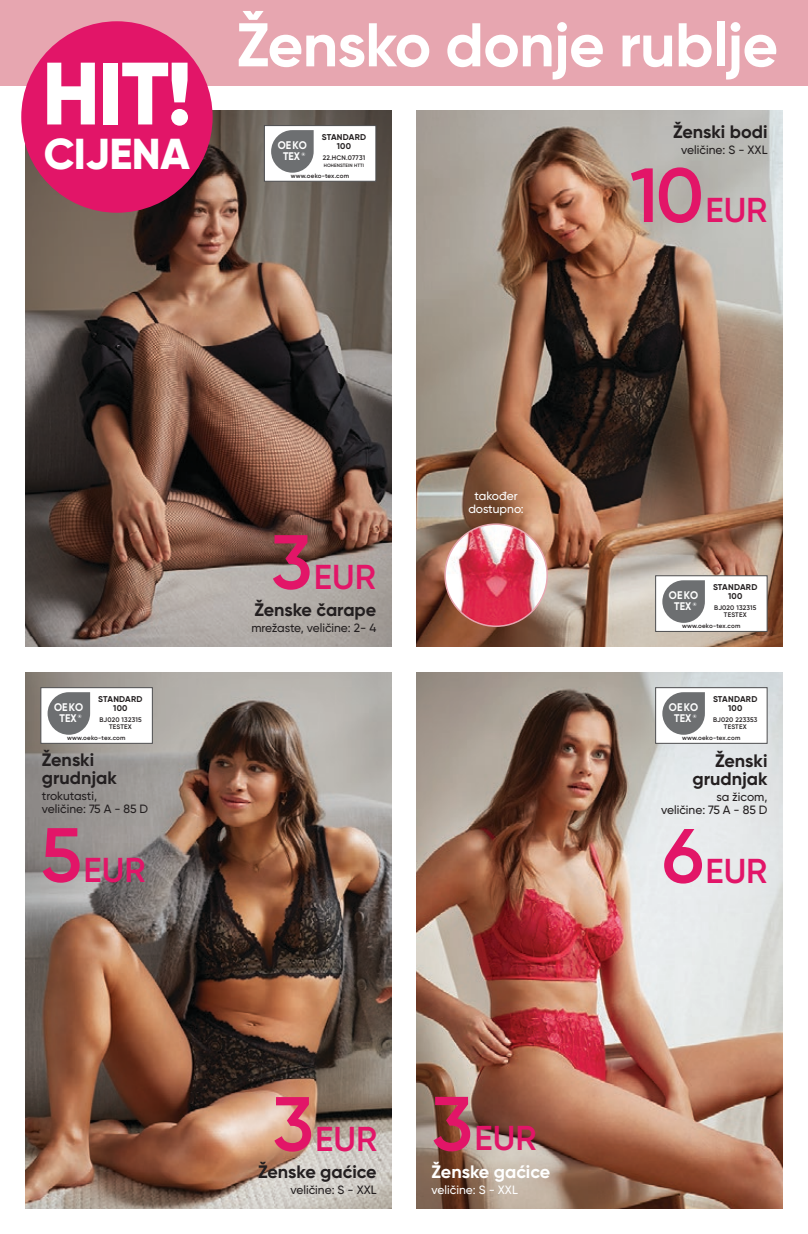
<style>
.page{position:relative;width:808px;height:1234px;background:#fff}
.page>*{position:absolute;margin:0;border:0;box-sizing:border-box;transform-origin:0 0}
.t1{font:800 88.2px "Gilroy";color:#fff}
.t2{font:700 61.5px "Gilroy";letter-spacing:-.01em;color:#fff}
.t3{font:800 43.2px "Gilroy";letter-spacing:-.01em;color:#fff}
.t4{font:600 34.5px "Gilroy";color:#e21568}
.t5{font:700 18px/18px "Gilroy";color:#231f20}
.t6{font:700 18px "Gilroy";color:#fff}
.t7{font:500 12px/13.5px "Gilroy";color:#231f20}
.t8{font:500 12px/13.5px "Gilroy";color:#fff;text-align:center}
.t9{font:700 11.1px/10.9px "Gilroy";color:#fff;text-align:center;scale:.92 1}
.t10{font:700 8.4px/8.7px "Gilroy";letter-spacing:.03em;color:#231f20;text-align:center}
.t11{font:600 6.6px/6.6px "Gilroy";letter-spacing:.025em;color:#231f20;text-align:center}
.t12{font:600 6.3px "Gilroy";letter-spacing:.03em;color:#231f20}
.t13{font:700 4.95px "Gilroy";color:#fff}
.t14{font:600 4.8px "Gilroy";letter-spacing:.03em;color:#231f20}
.s1{font-size:76.5px}
</style>
<div class="page">
<div style="left:0;top:0;width:808px;height:85px;background:#e7a6b0"></div>
<img style="left:417px;top:111px;width:365px;height:535px">
<img style="left:26px;top:111px;width:365px;height:535px">
<img style="left:417px;top:672px;width:365px;height:536px">
<img style="left:26px;top:672px;width:365px;height:536px">
<div style="left:21px;top:21px;width:192px;height:192px;background:#e21568;border-radius:50%"></div>
<img style="left:445px;top:524px;width:102px;height:102px;border-radius:51px">
<div style="left:444px;top:523px;width:104px;height:104px;border:2px solid #e7a6b0;border-radius:50%"></div>
<div style="left:264px;top:125px;width:112px;height:57px;background:#fff;border:1px solid #4d4d4f"></div>
<div style="left:271px;top:130px;width:43px;height:43px;background:#6d6f71;border-radius:21px"></div>
<div style="left:655px;top:575px;width:112px;height:56px;background:#fff;border:1px solid #4d4d4f"></div>
<div style="left:662px;top:580px;width:43px;height:42px;background:#6d6f71;border-radius:21px"></div>
<div style="left:40px;top:687px;width:113px;height:56px;background:#fff;border:1px solid #4d4d4f"></div>
<div style="left:48px;top:692px;width:42px;height:42px;background:#6d6f71;border-radius:21px"></div>
<div style="left:655px;top:687px;width:112px;height:56px;background:#fff;border:1px solid #4d4d4f"></div>
<div style="left:662px;top:692px;width:43px;height:42px;background:#6d6f71;border-radius:21px"></div>
<h1 class="t1" style="left:42px;top:38px;width:152px">HIT!</h1>
<h3 class="t3" style="left:44px;top:126px;width:148px">CIJENA</h3>
<h2 class="t2" style="left:236px;top:6px;width:543px">Žensko donje rublje</h2>
<p class="t10" style="left:322px;top:133px;width:46px">STANDARD<br>100</p>
<p class="t11" style="left:323px;top:154px;width:44px">22.HCN.07731</p>
<p class="t14" style="left:324px;top:162px;width:42px">HOHENSTEIN HTTI</p>
<p class="t12" style="left:291px;top:171px;width:60px">www.oeko-tex.com</p>
<p class="t9" style="left:278px;top:140px;width:33px">OEKO<br>TEX</p>
<p class="t13" style="left:301px;top:151px;width:5px">®</p>
<h3 class="t5" style="left:673px;top:123px;width:96px">Ženski bodi</h3>
<p class="t7" style="left:681px;top:143px;width:88px">veličine: S - XXL</p>
<h3 class="t4" style="left:630px;top:188px;width:139px"><span class="s1">10</span>EUR</h3>
<p class="t10" style="left:98px;top:695px;width:46px">STANDARD<br>100</p>
<p class="t11" style="left:99px;top:716px;width:44px">BJ020 132315<br>TESTEX</p>
<p class="t12" style="left:67px;top:733px;width:60px">www.oeko-tex.com</p>
<p class="t9" style="left:54px;top:701px;width:33px">OEKO<br>TEX</p>
<p class="t13" style="left:78px;top:712px;width:5px">®</p>
<h3 class="t5" style="left:42px;top:750px;width:76px">Ženski grudnjak</h3>
<p class="t7" style="left:42px;top:788px;width:108px">trokutasti,<br>veličine: 75 A - 85 D</p>
<h3 class="t4" style="left:40px;top:848px;width:107px"><span class="s1">5</span>EUR</h3>
<h3 class="t4" style="left:271px;top:555px;width:106px"><span class="s1">3</span>EUR</h3>
<h3 class="t5" style="left:254px;top:600px;width:123px">Ženske čarape</h3>
<p class="t7" style="left:251px;top:620px;width:126px">mrežaste, veličine: 2- 4</p>
<p class="t8" style="left:468px;top:488px;width:57px">također dostupno:</p>
<h3 class="t4" style="left:272px;top:1116px;width:265px"><span class="s1">3</span>EUR <span class="s1">3</span>EUR</h3>
<h3 class="t5" style="left:258px;top:1162px;width:120px">Ženske gaćice</h3>
<p class="t7" style="left:290px;top:1182px;width:88px">veličine: S - XXL</p>
<h3 class="t6" style="left:432px;top:1160px;width:120px">Ženske gaćice</h3>
<p class="t8" style="left:432px;top:1182px;width:88px">veličine: S - XXL</p>
<p class="t10" style="left:713px;top:583px;width:46px">STANDARD<br>100</p>
<p class="t11" style="left:714px;top:604px;width:44px">BJ020 132315<br>TESTEX</p>
<p class="t12" style="left:682px;top:621px;width:60px">www.oeko-tex.com</p>
<p class="t9" style="left:669px;top:590px;width:33px">OEKO<br>TEX</p>
<p class="t13" style="left:693px;top:600px;width:5px">®</p>
<p class="t10" style="left:713px;top:695px;width:46px">STANDARD<br>100</p>
<p class="t11" style="left:713px;top:716px;width:46px">BJ020 223353<br>TESTEX</p>
<p class="t12" style="left:682px;top:733px;width:60px">www.oeko-tex.com</p>
<p class="t9" style="left:669px;top:701px;width:33px">OEKO<br>TEX</p>
<p class="t13" style="left:693px;top:712px;width:5px">®</p>
<h3 class="t5" style="left:692px;top:751px;width:76px;text-align:right">Ženski grudnjak</h3>
<p class="t7" style="left:661px;top:789px;width:108px;text-align:right">sa žicom,<br>veličine: 75 A - 85 D</p>
<h3 class="t4" style="left:662px;top:848px;width:107px"><span class="s1">6</span>EUR</h3>
</div>
